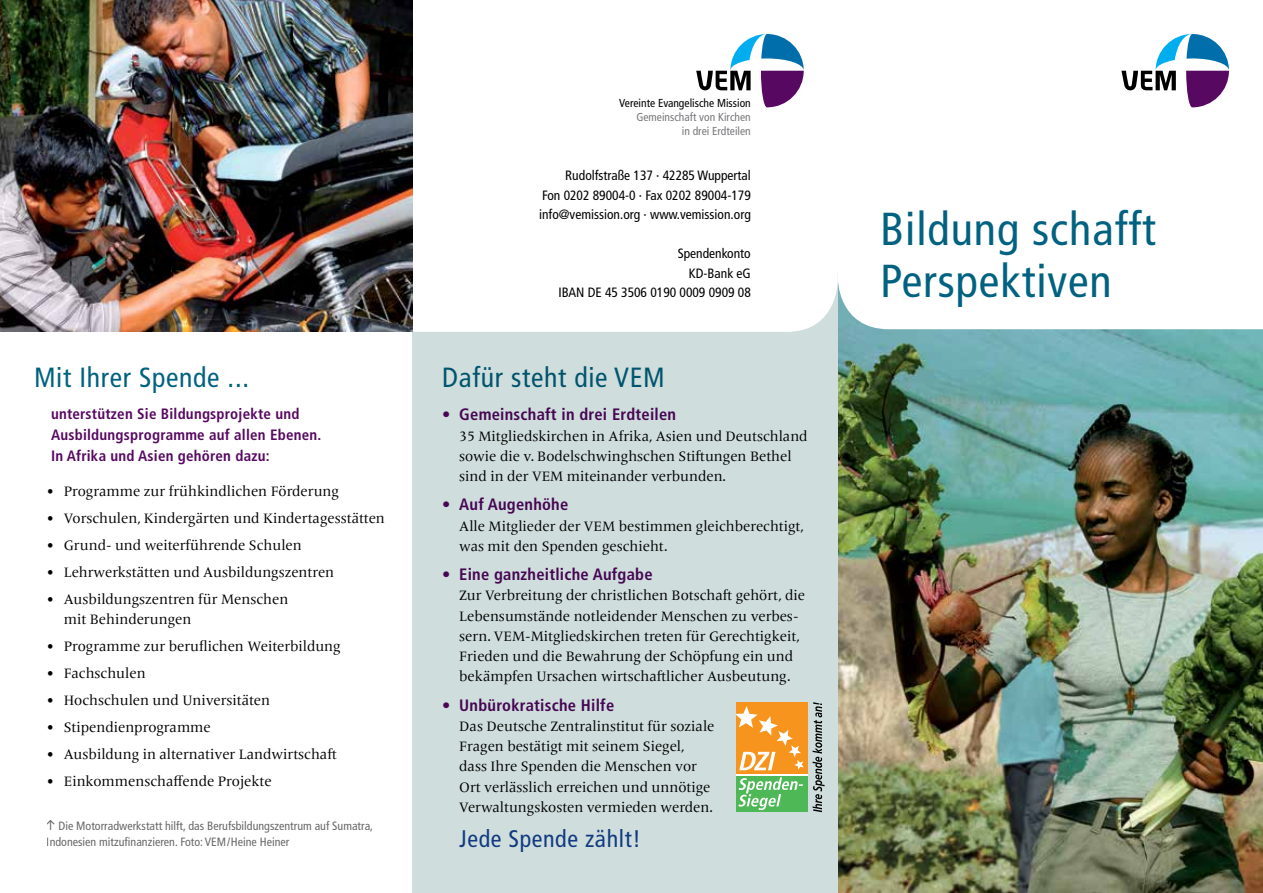
<style>
.page{position:relative;width:1263px;height:893px;background:#fff}
.page>*{position:absolute;margin:0;border:0;box-sizing:border-box;transform-origin:0 0}
.t1{font:condensed 46.2px/52.8px "Frutiger LT";letter-spacing:.02em;color:#006280}
.t2{font:condensed 27.75px "Frutiger LT";letter-spacing:.025em;color:#006280}
.t3{font:condensed 24px "Frutiger LT";letter-spacing:.025em;color:#154396}
.t4{font:700 condensed 16.5px "Frutiger LT";letter-spacing:.015em;color:#570861}
.t5{font:700 condensed 15px/21px "Frutiger LT";letter-spacing:.015em;color:#570861}
.t6{font:14.25px/20.2px "Frutiger Serif LT Pro";color:#000}
.t7{font:condensed 13.5px/19.5px "Frutiger LT";color:#000;text-align:justify}
.t8{font:condensed 12px/16.5px "Frutiger LT";color:#000}
.t9{font:condensed 11.55px/13.6px "Frutiger LT";color:#77787b;text-align:right}
.t10{font:condensed 11.55px "Frutiger LT";color:#000}
.s1{font-family:"Info";font-stretch:normal}
</style>
<div class="page">
<img style="left:838px;top:329px;width:425px;height:564px">
<div style="left:412px;top:267px;width:426px;height:626px;background:#cfdedc"></div>
<svg style="left:412px;top:0;width:426px;height:332px"></svg>
<svg style="left:696px;top:34px;width:108px;height:73px"></svg>
<svg style="left:1121px;top:34px;width:108px;height:73px"></svg>
<img style="left:0;top:0;width:412px;height:332px">
<div style="left:825px;top:0;width:26px;height:272px;background:#fff"></div>
<hr style="left:736px;top:774px;width:71px;height:2px;background:#fff">
<div style="left:736px;top:702px;width:72px;height:72px;background:#f7941e"></div>
<div style="left:736px;top:776px;width:72px;height:36px;background:#4eb857"></div>
<svg style="left:738px;top:777px;width:65px;height:33px"></svg>
<svg style="left:736px;top:706px;width:68px;height:64px"></svg>
<svg style="left:812px;top:702px;width:13px;height:110px"></svg>
<h2 class="t2" style="left:34px;top:361px;width:216px">Mit Ihrer Spende ...</h2>
<p class="t5" style="left:51px;top:403px;width:272px">unterstützen Sie Bildungsprojekte und<br>Ausbildungsprogramme auf allen Ebenen.<br>In Afrika und Asien gehören dazu:</p>
<p class="t6" style="left:47px;top:481px;width:294px">• Programme zur frühkindlichen Förderung</p>
<p class="t6" style="left:47px;top:508px;width:340px">• Vorschulen, Kindergärten und Kindertagesstätten</p>
<p class="t6" style="left:47px;top:535px;width:257px">• Grund- und weiterführende Schulen</p>
<p class="t6" style="left:47px;top:562px;width:289px">• Lehrwerkstätten und Ausbildungszentren</p>
<p class="t6" style="left:64px;top:589px;width:226px;text-indent:-17px">• Ausbildungszentren für Menschen mit Behinderungen</p>
<p class="t6" style="left:47px;top:637px;width:295px">• Programme zur beruflichen Weiterbildung</p>
<p class="t6" style="left:47px;top:664px;width:100px">• Fachschulen</p>
<p class="t6" style="left:47px;top:691px;width:225px">• Hochschulen und Universitäten</p>
<p class="t6" style="left:47px;top:718px;width:166px">• Stipendienprogramme</p>
<p class="t6" style="left:47px;top:745px;width:291px">• Ausbildung in alternativer Landwirtschaft</p>
<p class="t6" style="left:47px;top:772px;width:226px">• Einkommenschaffende Projekte</p>
<p class="t8" style="left:47px;top:817px;width:328px"><span class="s1">≥</span> Die Motorradwerkstatt hilft, das Berufsbildungszentrum auf Sumatra,<br>Indonesien mitzufinanzieren. Foto: VEM / Heine Heiner</p>
<p class="t10" style="left:619px;top:97px;width:133px">Vereinte Evangelische Mission</p>
<p class="t9" style="left:636px;top:110px;width:116px">Gemeinschaft von Kirchen in drei Erdteilen</p>
<p class="t7" style="left:539px;top:166px;width:213px;text-indent:26px">Rudolfstraße 137 · 42285 Wuppertal Fon 0202 89004-0 · Fax 0202 89004-179 info@vemission.org · www.vemission.org</p>
<p class="t7" style="left:558px;top:244px;width:194px;text-align:right">Spendenkonto<br>KD-Bank eG<br>IBAN DE 45 3506 0190 0009 0909 08</p>
<h2 class="t2" style="left:442px;top:361px;width:224px">Dafür steht die VEM</h2>
<p class="t4" style="left:442px;top:405px;width:235px">• Gemeinschaft in drei Erdteilen</p>
<p class="t6" style="left:459px;top:426px;width:350px">35 Mitgliedskirchen in Afrika, Asien und Deutschland sowie die v. Bodelschwinghschen Stiftungen Bethel sind in der VEM miteinander verbunden.</p>
<p class="t4" style="left:442px;top:495px;width:128px">• Auf Augenhöhe</p>
<p class="t6" style="left:459px;top:516px;width:346px">Alle Mitglieder der VEM bestimmen gleichberechtigt, was mit den Spenden geschieht.</p>
<p class="t4" style="left:442px;top:564px;width:212px">• Eine ganzheitliche Aufgabe</p>
<p class="t6" style="left:459px;top:585px;width:347px">Zur Verbreitung der christlichen Botschaft gehört, die Lebensumstände notleidender Menschen zu verbes&shy;sern. VEM-Mitgliedskirchen treten für Gerechtigkeit, Frieden und die Bewahrung der Schöpfung ein und bekämpfen Ursachen wirtschaftlicher Ausbeutung.</p>
<p class="t4" style="left:442px;top:695px;width:174px">• Unbürokratische Hilfe</p>
<p class="t6" style="left:459px;top:716px;width:257px">Das Deutsche Zentralinstitut für soziale Fragen bestätigt mit seinem Siegel, dass Ihre Spenden die Menschen vor Ort verlässlich erreichen und unnötige Verwaltungskosten vermieden werden.</p>
<h3 class="t3" style="left:459px;top:824px;width:183px">Jede Spende zählt!</h3>
<h1 class="t1" style="left:880px;top:203px;width:277px">Bildung schafft<br>Perspektiven</h1>
</div>
